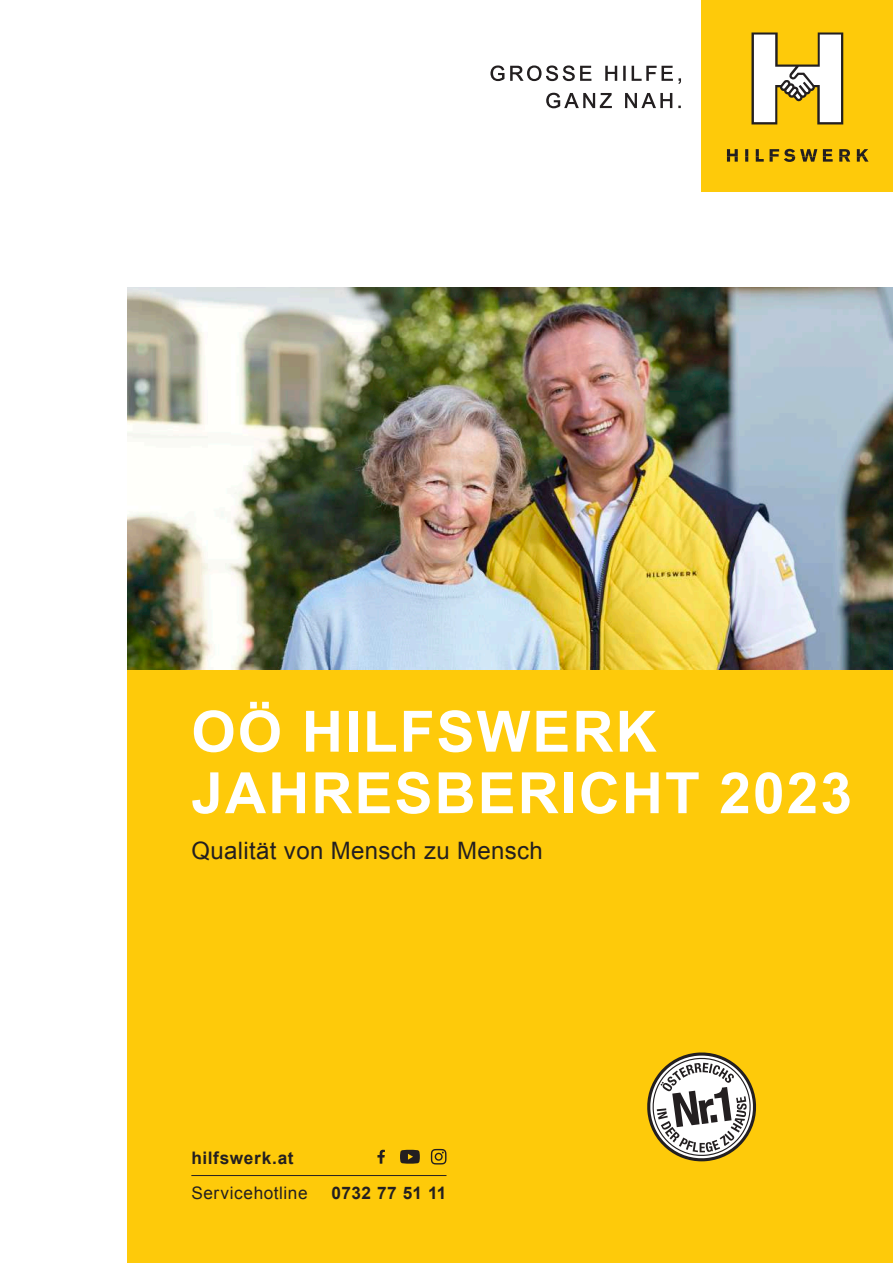
<style>
.page{position:relative;width:893px;height:1263px;background:#fff}
.page>*{position:absolute;margin:0;border:0;box-sizing:border-box;transform-origin:0 0}
.t1{font:700 57px/61.5px "Arial";letter-spacing:.035em;color:#fff}
.t2{font:24px "Arial";letter-spacing:.015em;color:#231f20}
.t3{font:700 17.25px "Arial";letter-spacing:.035em;color:#231f20}
.t4{font:17.25px "Arial";letter-spacing:.035em;color:#231f20}
</style>
<div class="page">
<div style="left:128px;top:670px;width:765px;height:593px;background:#feca0a"></div>
<svg style="left:546px;top:93px;width:135px;height:15px"></svg>
<svg style="left:490px;top:65px;width:191px;height:19px"></svg>
<div style="left:702px;top:0;width:191px;height:191px;background:#feca0a"></div>
<svg style="left:727px;top:149px;width:141px;height:13px"></svg>
<svg style="left:751px;top:33px;width:92px;height:91px"></svg>
<img style="left:128px;top:287px;width:765px;height:383px">
<svg style="left:647px;top:1052px;width:109px;height:109px"></svg>
<svg style="left:377px;top:1150px;width:8px;height:14px"></svg>
<svg style="left:400px;top:1150px;width:20px;height:14px"></svg>
<svg style="left:431px;top:1149px;width:15px;height:15px"></svg>
<hr style="left:191px;top:1175px;width:255px;height:1px;background:#231f20">
<p class="t1" style="left:191px;top:703px;width:662px">OÖ HILFSWERK<br>JAHRESBERICHT 2023</p>
<p class="t2" style="left:191px;top:835px;width:353px">Qualität von Mensch zu Mensch</p>
<p class="t3" style="left:191px;top:1147px;width:104px">hilfswerk.at</p>
<p class="t4" style="left:191px;top:1182px;width:118px">Servicehotline</p>
<p class="t3" style="left:331px;top:1181px;width:116px">0732 77 51 11</p>
</div>
